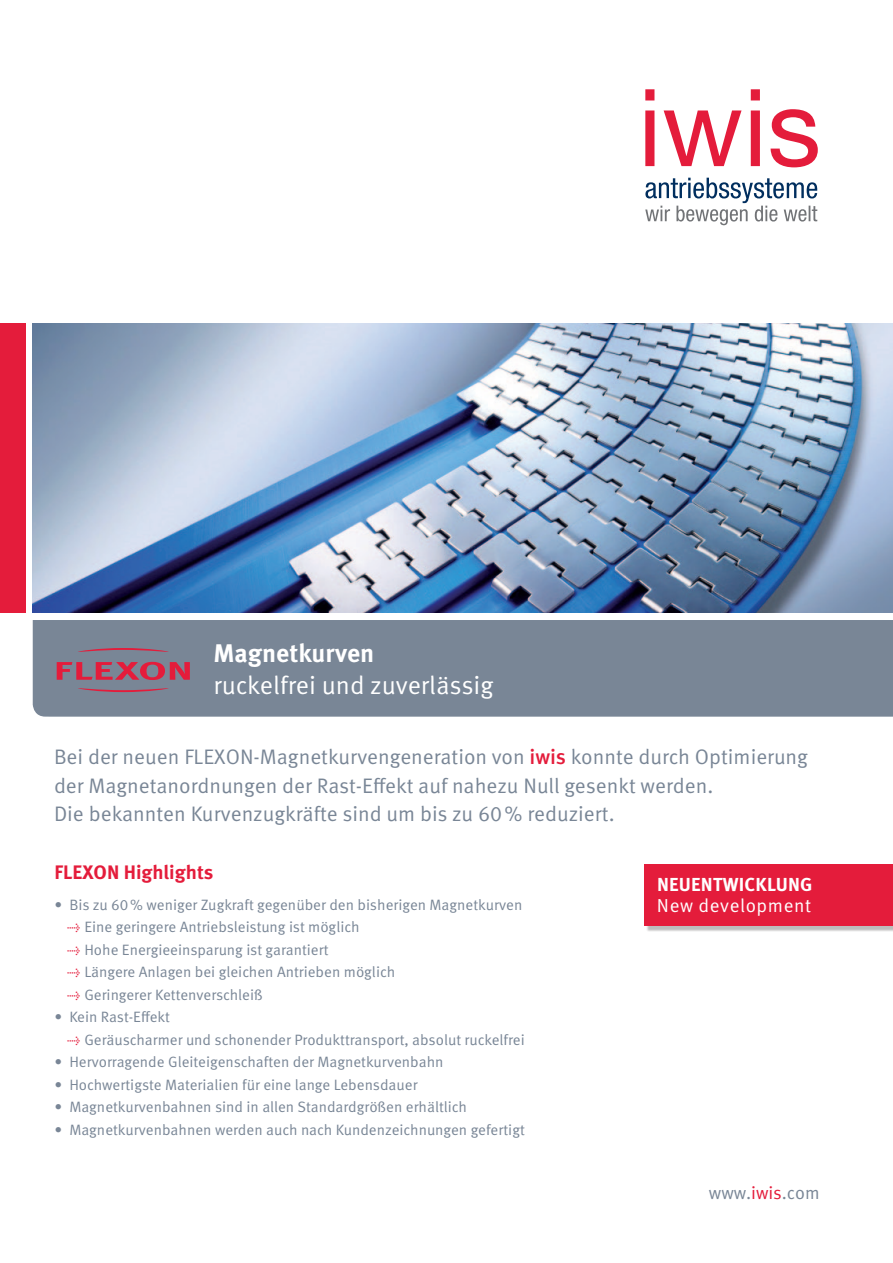
<style>
.page{position:relative;width:893px;height:1263px;background:#fff}
.page>*{position:absolute;margin:0;border:0;box-sizing:border-box;transform-origin:0 0}
.HEADLINE{font:25.5px/31.5px "Meta OT";color:#fff}
.HEADLINE-2{font:21px/28.5px "Meta OT";color:#798696}
.HEADLINE-3{font:700 19.5px "Meta OT";color:#e41c3b}
.HEADLINE-4{font:700 18.75px "Meta OT";letter-spacing:.01em;color:#fff}
.HEADLINE-5{font:18.75px "Meta OT";letter-spacing:.03em;color:#fff}
.HEADLINE-6{font:18px "Meta OT";color:#798696}
.HEADLINE-7{font:15px "Meta OT";color:#798696}
.s1{font-weight:700}
.s2{font-weight:500;color:#e41c3b}
.s3{color:#e41c3b}
</style>
<div class="page">
<div style="left:0;top:323px;width:26px;height:289px;background:#e41c3b"></div>
<div style="left:33px;top:620px;width:860px;height:97px;background:#798696"></div>
<svg style="left:645px;top:178px;width:172px;height:47px"></svg>
<svg style="left:645px;top:89px;width:173px;height:78px"></svg>
<img style="left:33px;top:323px;width:860px;height:290px">
<svg style="left:78px;top:648px;width:91px;height:4px"></svg>
<svg style="left:78px;top:688px;width:91px;height:4px"></svg>
<svg style="left:57px;top:662px;width:133px;height:18px;background:#ad5168"></svg>
<div style="left:646px;top:866px;width:247px;height:66px;background:#231f20;opacity:.3"></div>
<div style="left:644px;top:864px;width:249px;height:62px;background:#e41c3b"></div>
<p class="HEADLINE" style="left:213px;top:638px;width:282px"><span class="s1">Magnetkurven<br></span>ruckelfrei und zuverlässig</p>
<p class="HEADLINE-2" style="left:54px;top:743px;width:755px">Bei der neuen FLEXON-Magnetkurvengeneration von <span class="s2">iwis</span> konnte durch Optimierung der Magnetanordnungen der Rast-Effekt auf nahezu Null gesenkt werden.<br>Die bekannten Kurvenzugkräfte sind um bis zu 60% reduziert.</p>
<p class="HEADLINE-3" style="left:55px;top:860px;width:160px">FLEXON Highlights</p>
<p class="HEADLINE-7" style="left:55px;top:895px;width:469px">• Bis zu 60% weniger Zugkraft gegenüber den bisherigen Magnetkurven</p>
<p class="HEADLINE-7" style="left:67px;top:918px;width:294px"><span class="s3">→</span> Eine geringere Antriebsleistung ist möglich</p>
<p class="HEADLINE-7" style="left:67px;top:940px;width:263px"><span class="s3">→</span> Hohe Energieeinsparung ist garantiert</p>
<p class="HEADLINE-7" style="left:67px;top:963px;width:329px"><span class="s3">→</span> Längere Anlagen bei gleichen Antrieben möglich</p>
<p class="HEADLINE-7" style="left:67px;top:985px;width:197px"><span class="s3">→</span> Geringerer Kettenverschleiß</p>
<p class="HEADLINE-7" style="left:55px;top:1008px;width:117px">• Kein Rast-Effekt</p>
<p class="HEADLINE-7" style="left:67px;top:1030px;width:459px"><span class="s3">→</span> Geräuscharmer und schonender Produkttransport, absolut ruckelfrei</p>
<p class="HEADLINE-7" style="left:55px;top:1053px;width:390px">• Hervorragende Gleiteigenschaften der Magnetkurvenbahn</p>
<p class="HEADLINE-7" style="left:55px;top:1075px;width:364px">• Hochwertigste Materialien für eine lange Lebensdauer</p>
<p class="HEADLINE-7" style="left:55px;top:1098px;width:414px">• Magnetkurvenbahnen sind in allen Standardgrößen erhältlich</p>
<p class="HEADLINE-7" style="left:55px;top:1120px;width:472px">• Magnetkurvenbahnen werden auch nach Kundenzeichnungen gefertigt</p>
<p class="HEADLINE-4" style="left:657px;top:873px;width:157px">NEUENTWICKLUNG</p>
<p class="HEADLINE-5" style="left:657px;top:894px;width:156px">New development</p>
<p class="HEADLINE-6" style="left:709px;top:1182px;width:112px">www.<span class="s3">iwis</span>.com</p>
</div>
